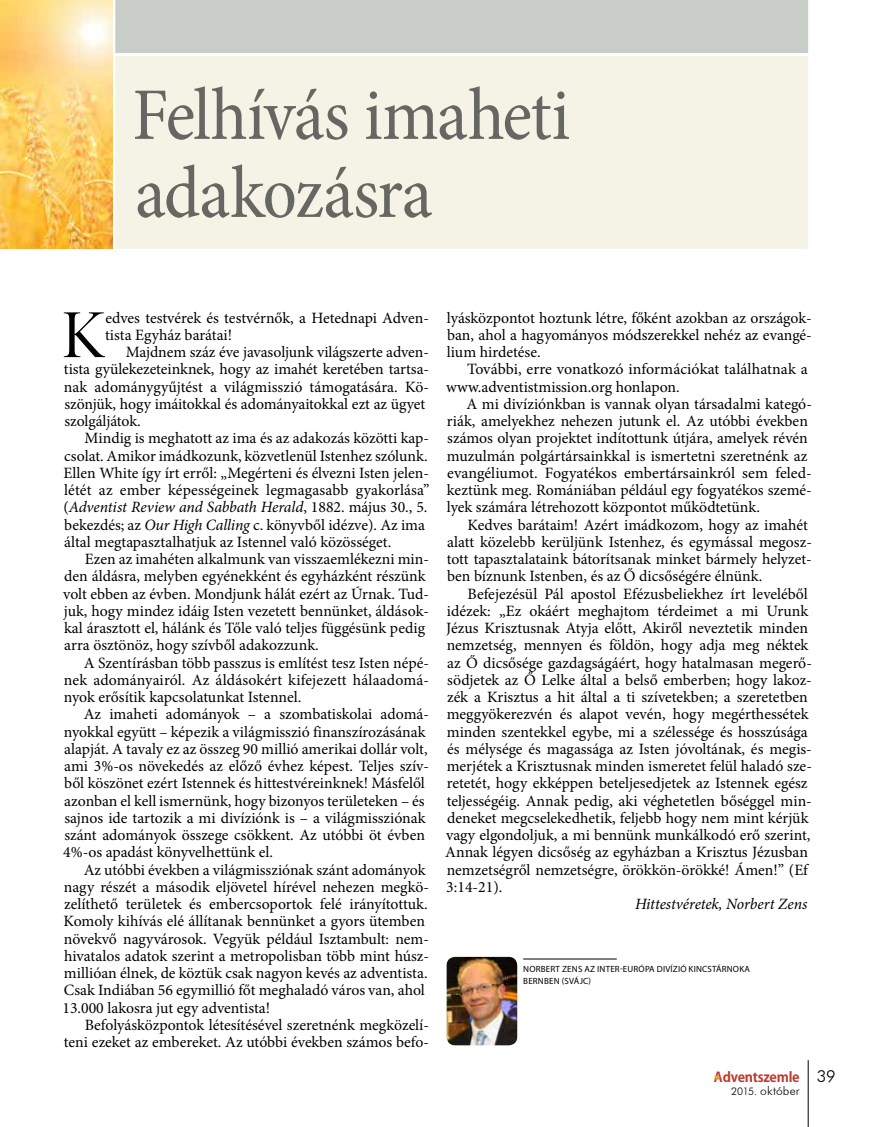
<style>
.page{position:relative;width:872px;height:1127px;background:#fff}
.page>*{position:absolute;margin:0;border:0;box-sizing:border-box;transform-origin:0 0}
.t1{font:condensed 75px/78px "Minion Pro";letter-spacing:-.02em;color:#666763}
.t2{font:69px "Minion Pro Disp";color:#000}
.t3{font:300 16.5px "Futura BT";color:#000}
.t4{font:15.75px/17.2px "Minion Pro";color:#000}
.t5{font:italic 15.75px "Minion Pro";letter-spacing:-.005em;color:#000}
.t6{font:700 13.5px "Koz Go Pr 6 N";letter-spacing:-.02em;color:#be3a2e}
.t7{font:300 12px "Futura BT";letter-spacing:.015em;color:#000}
.t8{font:9px/12px "Myriad Pro";letter-spacing:.02em;color:#000}
.s1{font-style:italic}
.s2{font-size:10.5px}
</style>
<div class="page">
<div style="left:112px;top:0;width:696px;height:53px;background:#c9cdc7"></div>
<div style="left:112px;top:53px;width:699px;height:199px;background:#f4f3e6;border:3px solid #fff"></div>
<img style="left:0;top:0;width:112px;height:249px">
<hr style="left:523px;top:958px;width:94px;height:1px;background:#000">
<img style="left:446px;top:957px;width:71px;height:88px">
<hr style="left:808px;top:1060px;width:1px;height:67px;background:#000">
<svg style="left:714px;top:1075px;width:6px;height:4px"></svg>
<h1 class="t1" style="left:132px;top:77px;width:439px">Felhívás imaheti adakozásra</h1>
<h2 class="t2" style="left:61px;top:293px;width:45px">K</h2>
<p class="t4" style="left:105px;top:309px;width:325px">edves testvérek és testvérnők, a Hetednapi Adven&shy;tista Egyház barátai!</p>
<p class="t4" style="left:64px;top:343px;width:367px;text-indent:62px">Majdnem száz éve javasoljunk világszerte adven&shy;tista gyülekezeteinknek, hogy az imahét keretében tartsa&shy;nak adománygyűjtést a világmisszió támogatására. Kö&shy;szönjük, hogy imáitokkal és adományaitokkal ezt az ügyet szolgáljátok.</p>
<p class="t4" style="left:63px;top:430px;width:367px;text-indent:21px">Mindig is meghatott az ima és az adakozás közötti kap&shy;csolat. Amikor imádkozunk, közvetlenül Istenhez szólunk.<br>Ellen White így írt erről: „Megérteni és élvezni Isten jelen&shy;létét az ember képességeinek legmagasabb gyakorlása” (<span class="s1">Adventist Review and Sabbath Herald</span>, 1882. május 30., 5. bekezdés; az <span class="s1">Our High Calling</span> c. könyvből idézve). Az ima által megtapasztalhatjuk az Istennel való közösséget.</p>
<p class="t4" style="left:63px;top:550px;width:367px;text-indent:22px">Ezen az imahéten alkalmunk van visszaemlékezni min&shy;den áldásra, melyben egyénekként és egyházként részünk volt ebben az évben. Mondjunk hálát ezért az Úrnak. Tud&shy;juk, hogy mindez idáig Isten vezetett bennünket, áldások&shy;kal árasztott el, hálánk és Tőle való teljes függésünk pedig arra ösztönöz, hogy szívből adakozzunk.</p>
<p class="t4" style="left:64px;top:654px;width:367px;text-align:justify;text-indent:20px">A Szentírásban több passzus is említést tesz Isten népé&shy;nek adományairól. Az áldásokért kifejezett hálaadomá&shy;nyok erősítik kapcsolatunkat Istennel.</p>
<p class="t4" style="left:63px;top:706px;width:367px;text-indent:20px">Az imaheti adományok – a szombatiskolai adomá&shy;nyokkal együtt – képezik a világmisszió finanszírozásának alapját. A tavaly ez az összeg 90 millió amerikai dollár volt, ami 3%-os növekedés az előző évhez képest. Teljes szív&shy;ből köszönet ezért Istennek és hittestvéreinknek! Másfelől azonban el kell ismernünk, hogy bizonyos területeken – és sajnos ide tartozik a mi divíziónk is – a világmissziónak szánt adományok összege csökkent. Az utóbbi öt évben 4%-os apadást könyvelhettünk el.</p>
<p class="t4" style="left:62px;top:861px;width:368px;text-indent:21px">Az utóbbi években a világmissziónak szánt adományok nagy részét a második eljövetel hírével nehezen megkö&shy;zelíthető területek és embercsoportok felé irányítottuk.<br>Komoly kihívás elé állítanak bennünket a gyors ütemben növekvő nagyvárosok. Vegyük például Isztambult: nem&shy;hivatalos adatok szerint a metropolisban több mint húsz&shy;millióan élnek, de köztük csak nagyon kevés az adventista.<br>Csak Indiában 56 egymillió főt meghaladó város van, ahol 13.000 lakosra jut egy adventista!</p>
<p class="t4" style="left:64px;top:1016px;width:367px;text-align:right">Befolyásközpontok létesítésével szeretnénk megközelí&shy;teni ezeket az embereket. Az utóbbi években számos befo-</p>
<p class="t4" style="left:447px;top:309px;width:366px;text-align:justify">lyásközpontot hoztunk létre, főként azokban az országok&shy;ban, ahol a hagyományos módszerekkel nehéz az evangé&shy;lium hirdetése.</p>
<p class="t4" style="left:446px;top:361px;width:363px;text-indent:21px">További, erre vonatkozó információkat találhatnak a www.adventistmission.org honlapon.</p>
<p class="t4" style="left:447px;top:395px;width:367px;text-indent:20px">A mi divíziónkban is vannak olyan társadalmi kategó&shy;riák, amelyekhez nehezen jutunk el. Az utóbbi években számos olyan projektet indítottunk útjára, amelyek révén muzulmán polgártársainkkal is ismertetni szeretnénk az evangéliumot. Fogyatékos embertársainkról sem feled&shy;keztünk meg. Romániában például egy fogyatékos szemé&shy;lyek számára létrehozott központot működtetünk.</p>
<p class="t4" style="left:447px;top:516px;width:367px;text-indent:21px">Kedves barátaim! Azért imádkozom, hogy az imahét alatt közelebb kerüljünk Istenhez, és egymással megosz&shy;tott tapasztalataink bátorítsanak minket bármely helyzet&shy;ben bíznunk Istenben, és az Ő dicsőségére élnünk.</p>
<p class="t4" style="left:445px;top:585px;width:368px;text-indent:22px">Befejezésül Pál apostol Efézusbeliekhez írt leveléből idézek: „Ez okáért meghajtom térdeimet a mi Urunk Jézus Krisztusnak Atyja előtt, Akiről neveztetik minden nemzetség, mennyen és földön, hogy adja meg néktek az Ő dicsősége gazdagságáért, hogy hatalmasan megerő&shy;södjetek az Ő Lelke által a belső emberben; hogy lakoz&shy;zék a Krisztus a hit által a ti szívetekben; a szeretetben meggyökerezvén és alapot vevén, hogy megérthessétek minden szentekkel egybe, mi a szélessége és hosszúsága és mélysége és magassága az Isten jóvoltának, és megis&shy;merjétek a Krisztusnak minden ismeretet felül haladó sze&shy;retetét, hogy ekképpen beteljesedjetek az Istennek egész teljességéig. Annak pedig, aki véghetetlen bőséggel min&shy;deneket megcselekedhetik, feljebb hogy nem mint kérjük vagy elgondoljuk, a mi bennünk munkálkodó erő szerint, Annak légyen dicsőség az egyházban a Krisztus Jézusban nemzetségről nemzetségre, örökkön-örökké! Ámen!” (Ef 3:14-21).</p>
<p class="t5" style="left:635px;top:893px;width:174px">Hittestvéretek, Norbert Zens</p>
<p class="t8" style="left:523px;top:963px;width:228px">NORBERT ZENS AZ INTER-EURÓPA DIVÍZIÓ KINCSTÁRNOKA<br>BERNBEN (SVÁJC)</p>
<p class="t6" style="left:714px;top:1069px;width:87px">Adventszemle</p>
<p class="t7" style="left:731px;top:1083px;width:70px"><span class="s2">2015.</span> október</p>
<p class="t3" style="left:816px;top:1066px;width:21px">39</p>
</div>
